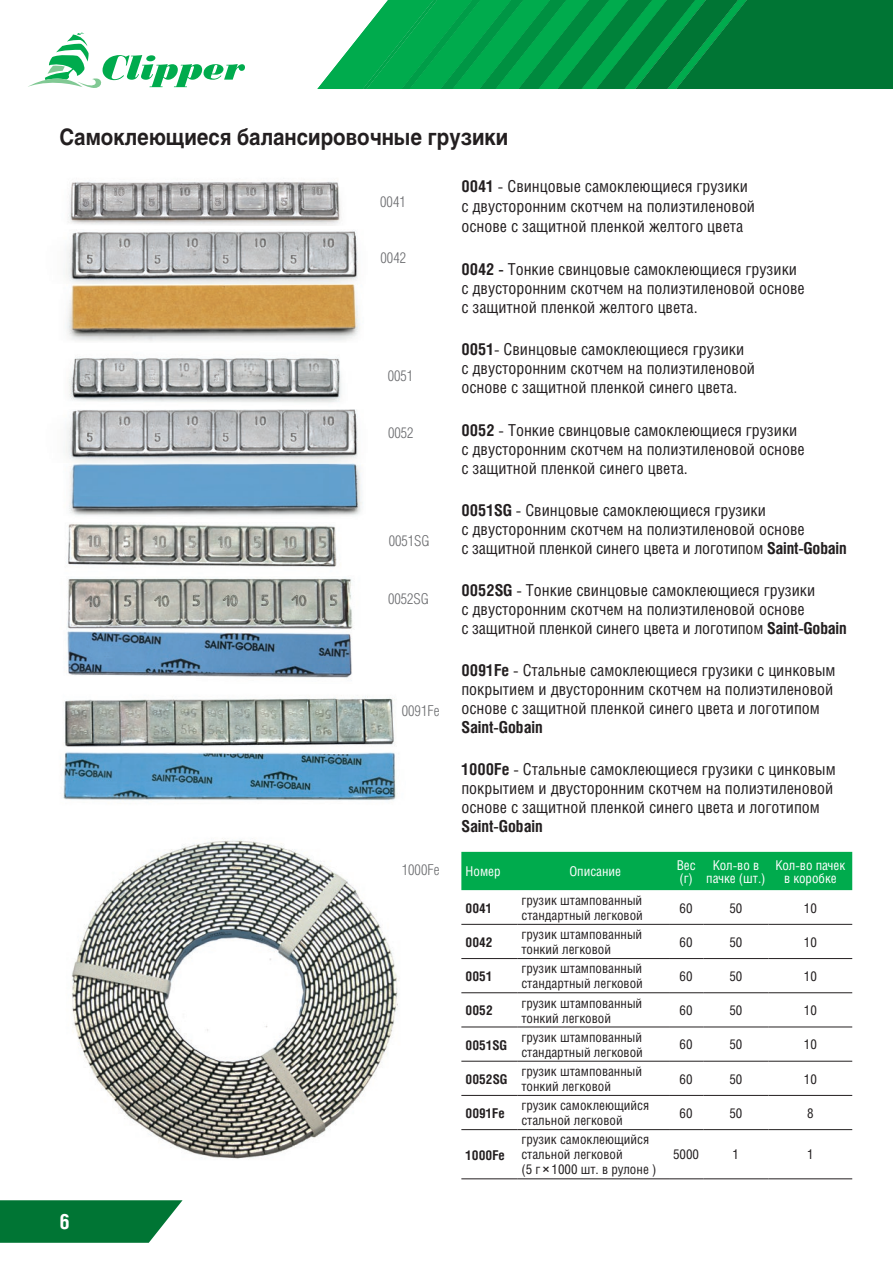
<style>
.page{position:relative;width:893px;height:1263px;background:#fff}
.page>*{position:absolute;margin:0;border:0;box-sizing:border-box;transform-origin:0 0}
.t1{font:700 22.5px "Helios C";color:#231f20;scale:.9 1}
.t2{font:700 21px "Helios Cond C";color:#fff}
.t3{font:16.5px/18.9px "Helios Cond C";color:#231f20}
.t4{font:700 16.5px "Helios Cond C";color:#231f20}
.t5{font:15px "Helios Cond Light C";color:#6c6d70}
.t6{font:13.5px/15px "Helios Cond C";color:#231f20}
.t7{font:13.5px/13.5px "Helios Cond C";color:#fff;text-align:center}
.t8{font:700 13.5px "Helios Cond C";color:#231f20}
.s1{font-weight:700}
.s2{font-family:"Arial"}
</style>
<div class="page">
<svg style="left:28px;top:32px;width:217px;height:56px"></svg>
<svg style="left:317px;top:0;width:576px;height:89px;background:#12964d"></svg>
<svg style="left:0;top:1200px;width:183px;height:43px;background:#1a8349"></svg>
<div style="left:461px;top:852px;width:391px;height:38px;background:#00ab4d"></div>
<hr style="left:461px;top:924px;width:56px;height:1px;background:#231f20">
<hr style="left:517px;top:924px;width:152px;height:1px;background:#231f20">
<hr style="left:669px;top:924px;width:34px;height:1px;background:#231f20">
<hr style="left:703px;top:924px;width:66px;height:1px;background:#231f20">
<hr style="left:769px;top:924px;width:83px;height:1px;background:#231f20">
<hr style="left:461px;top:958px;width:56px;height:1px;background:#231f20">
<hr style="left:517px;top:958px;width:152px;height:1px;background:#231f20">
<hr style="left:669px;top:958px;width:34px;height:1px;background:#231f20">
<hr style="left:703px;top:958px;width:66px;height:1px;background:#231f20">
<hr style="left:769px;top:958px;width:83px;height:1px;background:#231f20">
<hr style="left:461px;top:992px;width:56px;height:1px;background:#231f20">
<hr style="left:517px;top:992px;width:152px;height:1px;background:#231f20">
<hr style="left:669px;top:992px;width:34px;height:1px;background:#231f20">
<hr style="left:703px;top:992px;width:66px;height:1px;background:#231f20">
<hr style="left:769px;top:992px;width:83px;height:1px;background:#231f20">
<hr style="left:461px;top:1027px;width:56px;height:1px;background:#231f20">
<hr style="left:517px;top:1027px;width:152px;height:1px;background:#231f20">
<hr style="left:669px;top:1027px;width:34px;height:1px;background:#231f20">
<hr style="left:703px;top:1027px;width:66px;height:1px;background:#231f20">
<hr style="left:769px;top:1027px;width:83px;height:1px;background:#231f20">
<hr style="left:461px;top:1061px;width:56px;height:1px;background:#231f20">
<hr style="left:517px;top:1061px;width:152px;height:1px;background:#231f20">
<hr style="left:669px;top:1061px;width:34px;height:1px;background:#231f20">
<hr style="left:703px;top:1061px;width:66px;height:1px;background:#231f20">
<hr style="left:769px;top:1061px;width:83px;height:1px;background:#231f20">
<hr style="left:461px;top:1095px;width:56px;height:1px;background:#231f20">
<hr style="left:517px;top:1095px;width:152px;height:1px;background:#231f20">
<hr style="left:669px;top:1095px;width:34px;height:1px;background:#231f20">
<hr style="left:703px;top:1095px;width:66px;height:1px;background:#231f20">
<hr style="left:769px;top:1095px;width:83px;height:1px;background:#231f20">
<hr style="left:461px;top:1129px;width:56px;height:1px;background:#231f20">
<hr style="left:517px;top:1129px;width:152px;height:1px;background:#231f20">
<hr style="left:669px;top:1129px;width:34px;height:1px;background:#231f20">
<hr style="left:703px;top:1129px;width:66px;height:1px;background:#231f20">
<hr style="left:769px;top:1129px;width:83px;height:1px;background:#231f20">
<hr style="left:461px;top:1178px;width:56px;height:1px;background:#231f20">
<hr style="left:517px;top:1178px;width:152px;height:1px;background:#231f20">
<hr style="left:669px;top:1178px;width:34px;height:1px;background:#231f20">
<hr style="left:703px;top:1178px;width:66px;height:1px;background:#231f20">
<hr style="left:769px;top:1178px;width:83px;height:1px;background:#231f20">
<img style="left:68px;top:182px;width:273px;height:44px">
<img style="left:66px;top:230px;width:292px;height:54px">
<img style="left:66px;top:409px;width:292px;height:54px">
<img style="left:67px;top:578px;width:286px;height:52px">
<img style="left:69px;top:358px;width:273px;height:45px">
<img style="left:67px;top:524px;width:270px;height:43px">
<img style="left:67px;top:284px;width:293px;height:57px">
<img style="left:69px;top:463px;width:294px;height:53px">
<img style="left:67px;top:631px;width:285px;height:47px">
<img style="left:63px;top:752px;width:333px;height:49px">
<img style="left:71px;top:838px;width:327px;height:321px">
<img style="left:64px;top:696px;width:330px;height:51px">
<h1 class="t1" style="left:60px;top:124px;width:500px">Самоклеющиеся балансировочные грузики</h1>
<p class="t3" style="left:461px;top:176px;width:295px;line-height:19.8px"><span class="s1">0041</span> - Свинцовые самоклеющиеся грузики с двусторонним скотчем на полиэтиленовой основе с защитной пленкой желтого цвета</p>
<p class="t3" style="left:461px;top:259px;width:345px"><span class="s1">0042 -</span> Тонкие свинцовые самоклеющиеся грузики с двусторонним скотчем на полиэтиленовой основе с защитной пленкой желтого цвета.</p>
<p class="t3" style="left:461px;top:339px;width:295px"><span class="s1">0051</span>- Свинцовые самоклеющиеся грузики с двусторонним скотчем на полиэтиленовой основе с защитной пленкой синего цвета.</p>
<p class="t3" style="left:461px;top:420px;width:345px"><span class="s1">0052</span> - Тонкие свинцовые самоклеющиеся грузики с двусторонним скотчем на полиэтиленовой основе с защитной пленкой синего цвета.</p>
<p class="t3" style="left:461px;top:500px;width:387px"><span class="s1">0051SG</span> - Свинцовые самоклеющиеся грузики<br>с двусторонним скотчем на полиэтиленовой основе<br>с защитной пленкой синего цвета и логотипом <span class="s1">Saint-Gobain</span></p>
<p class="t3" style="left:461px;top:580px;width:387px"><span class="s1">0052SG</span> - Тонкие свинцовые самоклеющиеся грузики<br>с двусторонним скотчем на полиэтиленовой основе<br>с защитной пленкой синего цвета и логотипом <span class="s1">Saint-Gobain</span></p>
<p class="t3" style="left:461px;top:661px;width:376px"><span class="s1">0091Fe</span> - Стальные самоклеющиеся грузики с цинковым покрытием и двусторонним скотчем на полиэтиленовой основе с защитной пленкой синего цвета и логотипом</p>
<p class="t4" style="left:461px;top:717px;width:83px">Saint-Gobain</p>
<p class="t3" style="left:461px;top:760px;width:376px"><span class="s1">1000Fe</span> - Стальные самоклеющиеся грузики с цинковым покрытием и двусторонним скотчем на полиэтиленовой основе с защитной пленкой синего цвета и логотипом</p>
<p class="t4" style="left:461px;top:817px;width:83px">Saint-Gobain</p>
<p class="t7" style="left:466px;top:864px;width:37px">Номер</p>
<p class="t7" style="left:569px;top:864px;width:53px">Описание</p>
<p class="t7" style="left:677px;top:858px;width:20px;text-align:left">Вес (г)</p>
<p class="t7" style="left:706px;top:858px;width:61px">Кол-во в пачке (шт.)</p>
<p class="t7" style="left:775px;top:858px;width:71px">Кол-во пачек в коробке</p>
<p class="t8" style="left:466px;top:900px;width:28px">0041</p>
<p class="t6" style="left:521px;top:892px;width:123px">грузик штампованный стандартный легковой</p>
<p class="t6" style="left:680px;top:900px;width:14px">60</p>
<p class="t6" style="left:729px;top:900px;width:14px">50</p>
<p class="t6" style="left:804px;top:900px;width:14px">10</p>
<p class="t8" style="left:466px;top:934px;width:29px">0042</p>
<p class="t6" style="left:521px;top:927px;width:122px">грузик штампованный тонкий легковой</p>
<p class="t6" style="left:680px;top:934px;width:14px">60</p>
<p class="t6" style="left:729px;top:934px;width:14px">50</p>
<p class="t6" style="left:804px;top:934px;width:14px">10</p>
<p class="t8" style="left:466px;top:968px;width:28px">0051</p>
<p class="t6" style="left:521px;top:961px;width:123px">грузик штампованный стандартный легковой</p>
<p class="t6" style="left:680px;top:968px;width:14px">60</p>
<p class="t6" style="left:729px;top:968px;width:14px">50</p>
<p class="t6" style="left:804px;top:968px;width:14px">10</p>
<p class="t8" style="left:466px;top:1002px;width:29px">0052</p>
<p class="t6" style="left:521px;top:995px;width:122px">грузик штампованный тонкий легковой</p>
<p class="t6" style="left:680px;top:1002px;width:14px">60</p>
<p class="t6" style="left:729px;top:1002px;width:14px">50</p>
<p class="t6" style="left:804px;top:1002px;width:14px">10</p>
<p class="t8" style="left:466px;top:1036px;width:43px">0051SG</p>
<p class="t6" style="left:521px;top:1029px;width:123px">грузик штампованный стандартный легковой</p>
<p class="t6" style="left:680px;top:1037px;width:14px">60</p>
<p class="t6" style="left:729px;top:1037px;width:14px">50</p>
<p class="t6" style="left:804px;top:1037px;width:14px">10</p>
<p class="t8" style="left:466px;top:1071px;width:43px">0052SG</p>
<p class="t6" style="left:521px;top:1063px;width:122px">грузик штампованный тонкий легковой</p>
<p class="t6" style="left:680px;top:1071px;width:14px">60</p>
<p class="t6" style="left:729px;top:1071px;width:14px">50</p>
<p class="t6" style="left:804px;top:1071px;width:14px">10</p>
<p class="t8" style="left:465px;top:1105px;width:41px">0091Fe</p>
<p class="t6" style="left:521px;top:1098px;width:129px">грузик самоклеющийся стальной легковой</p>
<p class="t6" style="left:680px;top:1105px;width:14px">60</p>
<p class="t6" style="left:729px;top:1105px;width:14px">50</p>
<p class="t6" style="left:807px;top:1105px;width:8px">8</p>
<p class="t8" style="left:465px;top:1147px;width:41px">1000Fe</p>
<p class="t5" style="left:380px;top:193px;width:27px">0041</p>
<p class="t5" style="left:381px;top:250px;width:27px">0042</p>
<p class="t5" style="left:388px;top:367px;width:27px">0051</p>
<p class="t5" style="left:388px;top:424px;width:27px">0052</p>
<p class="t5" style="left:389px;top:533px;width:42px">0051SG</p>
<p class="t5" style="left:388px;top:590px;width:42px">0052SG</p>
<p class="t5" style="left:402px;top:702px;width:39px">0091Fe</p>
<p class="t5" style="left:402px;top:861px;width:39px">1000Fe</p>
<p class="t6" style="left:521px;top:1132px;width:137px">грузик самоклеющийся стальной легковой<br>(5 г<span class="s2">×</span>1000 шт. в рулоне )</p>
<p class="t6" style="left:673px;top:1147px;width:27px">5000</p>
<p class="t6" style="left:733px;top:1147px;width:8px">1</p>
<p class="t6" style="left:807px;top:1147px;width:8px">1</p>
<p class="t2" style="left:60px;top:1209px;width:12px">6</p>
</div>
